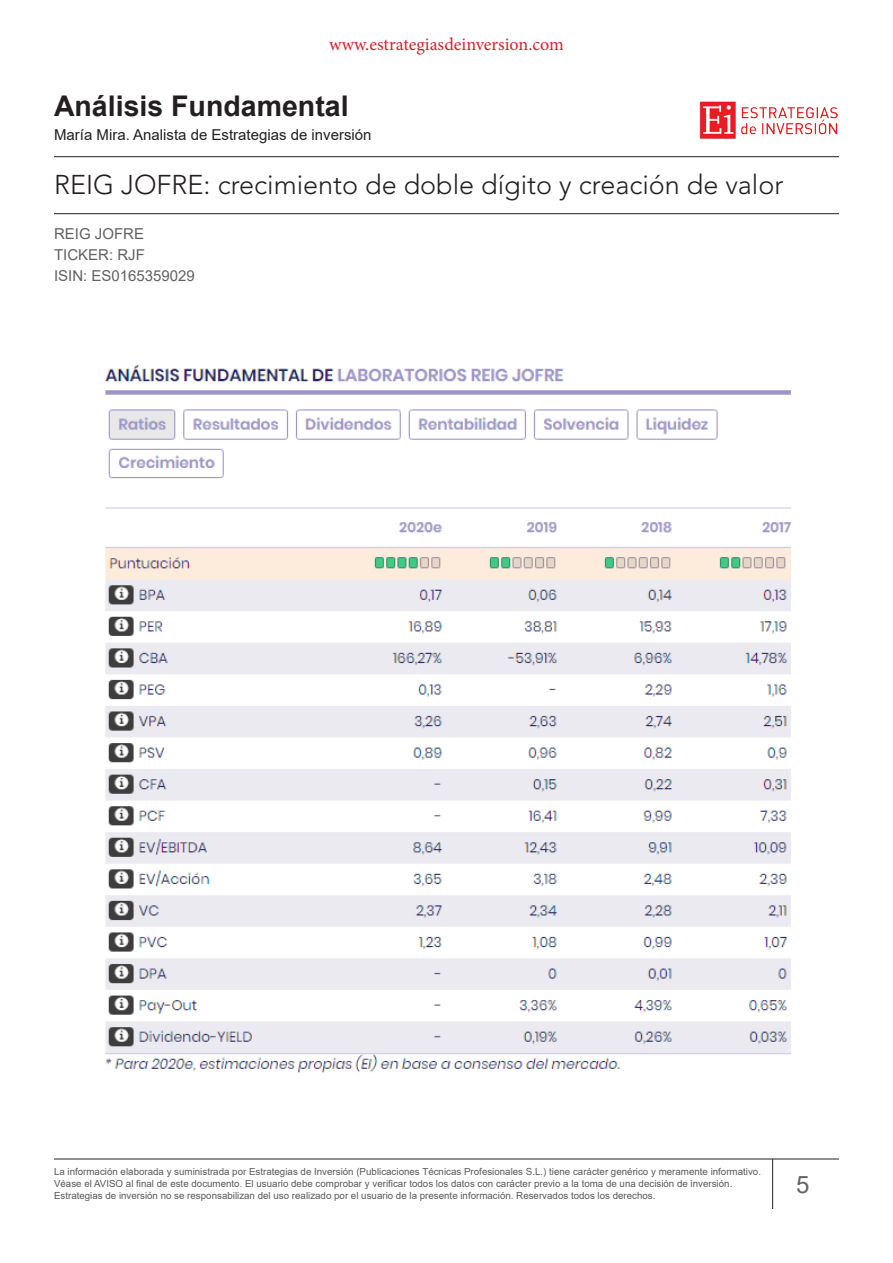
<style>
.page{position:relative;width:893px;height:1263px;background:#fff}
.page>*{position:absolute;margin:0;border:0;box-sizing:border-box;transform-origin:0 0}
.t1{font:700 28.5px "Arial";color:#231f20}
.t2{font:300 27px "Avenir LT Std";color:#231f20}
.t3{font:24px "Arial";color:#646363}
.t4{font:18px "Minion Pro";color:#d1232a}
.t5{font:15px "Arial";color:#231f20}
.t6{font:15px/21px "Arial";color:#606161}
.t7{font:9.75px/11.7px "Arial";color:#5a5959}
</style>
<div class="page">
<img style="left:699px;top:101px;width:139px;height:38px">
<hr style="left:54px;top:156px;width:785px;height:1px;background:#231f20">
<hr style="left:54px;top:213px;width:785px;height:1px;background:#231f20">
<hr style="left:54px;top:1159px;width:785px;height:1px;background:#231f20">
<hr style="left:772px;top:1159px;width:1px;height:50px;background:#231f20">
<img style="left:105px;top:365px;width:686px;height:708px">
<h3 class="t4" style="left:329px;top:32px;width:236px">www.estrategiasdeinversion.com</h3>
<h1 class="t1" style="left:54px;top:86px;width:296px">Análisis Fundamental</h1>
<h3 class="t5" style="left:54px;top:124px;width:319px">María Mira. Analista de Estrategias de inversión</h3>
<h2 class="t2" style="left:54px;top:169px;width:731px">REIG JOFRE: crecimiento de doble dígito y creación de valor</h2>
<h3 class="t6" style="left:54px;top:223px;width:142px">REIG JOFRE<br>TICKER: RJF<br>ISIN: ES0165359029</h3>
<p class="t7" style="left:54px;top:1166px;width:709px">La información elaborada y suministrada por Estrategias de Inversión (Publicaciones Técnicas Profesionales S.L.) tiene carácter genérico y meramente informativo.<br>Véase el AVISO al final de este documento. El usuario debe comprobar y verificar todos los datos con carácter previo a la toma de una decisión de inversión.<br>Estrategias de inversión no se responsabilizan del uso realizado por el usuario de la presente información. Reservados todos los derechos.</p>
<h3 class="t3" style="left:796px;top:1168px;width:15px">5</h3>
</div>
